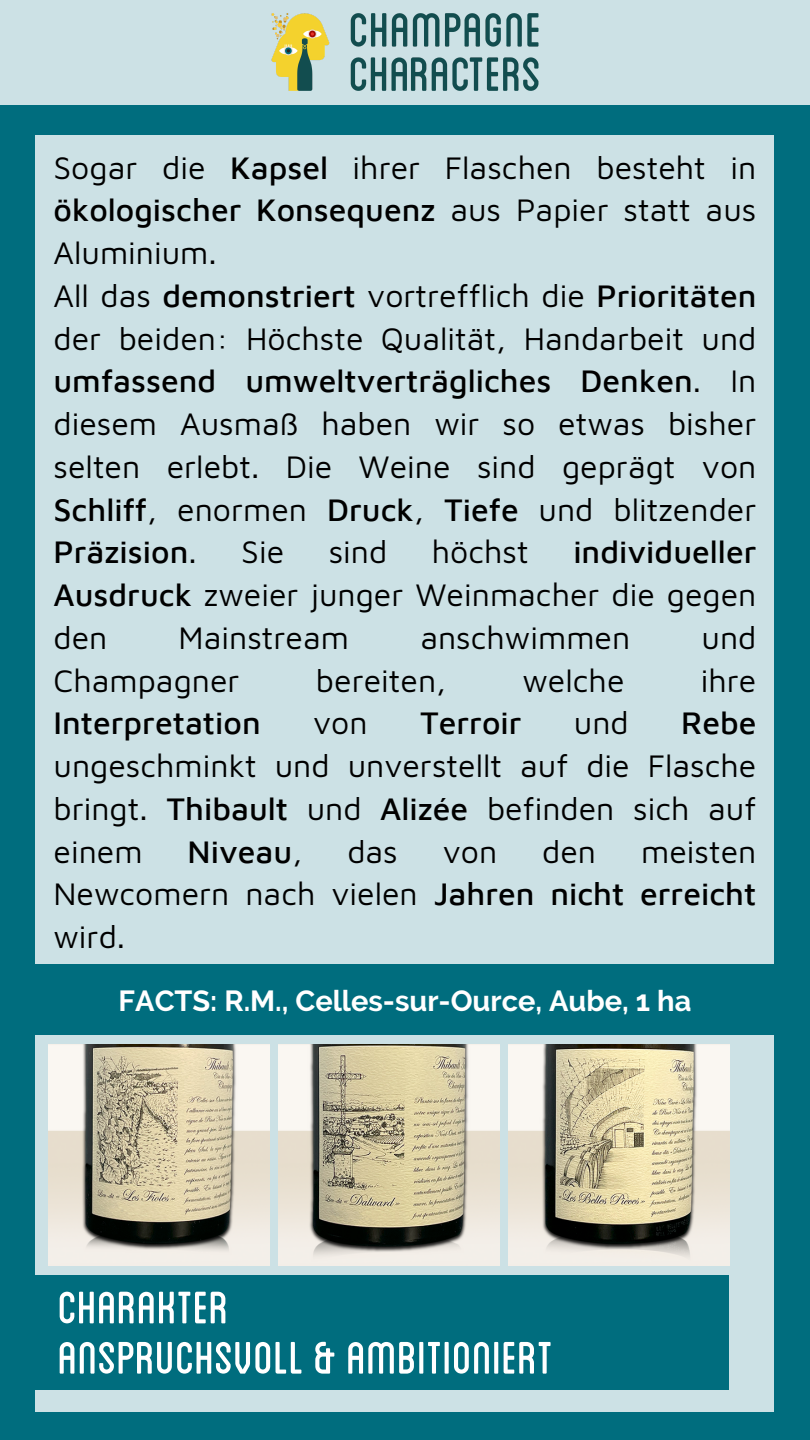
<style>
.page{position:relative;width:810px;height:1440px;background:#006d7e}
.page>*{position:absolute;margin:0;border:0;box-sizing:border-box;transform-origin:0 0}
.t1{font:64px/50.2px "Blanch Caps";color:#fff}
.t2{font:32px/42.8px "Maven Pro";color:#000;text-align:justify}
.t3{font:500 32px "Maven Pro";color:#000}
.t4{font:700 29px "Raleway";color:#fff}
.s1{font-weight:500}
.s2{font-weight:400}
</style>
<div class="page">
<div style="left:36px;top:135px;width:738px;height:1277px;background:#cce1e5"></div>
<div style="left:0;top:1276px;width:729px;height:114px;background:#006d7e"></div>
<div style="left:0;top:964px;width:810px;height:71px;background:#006d7e"></div>
<div style="left:0;top:0;width:810px;height:104px;background:#cce1e5"></div>
<img style="left:271px;top:13px;width:268px;height:78px">
<img style="left:49px;top:1045px;width:220px;height:220px">
<img style="left:279px;top:1045px;width:220px;height:220px">
<img style="left:509px;top:1045px;width:220px;height:220px">
<p class="t2" style="left:54px;top:145px;width:704px">Sogar die <span class="s1">Kapsel</span> ihrer Flaschen besteht in <span class="s1">ökologischer Konsequenz</span> aus Papier statt aus Aluminium.</p>
<p class="t2" style="left:54px;top:273px;width:704px">All das <span class="s1">demonstriert</span> vortrefflich die <span class="s1">Prioritäten </span>der beiden: Höchste Qualität, Handarbeit und <span class="s1">umfassend umweltverträgliches Denken</span>. In diesem Ausmaß haben wir so etwas bisher selten erlebt. Die Weine sind geprägt von <span class="s1">Schliff</span>, enormen <span class="s1">Druck</span>, <span class="s1">Tiefe</span> und blitzender <span class="s1">Präzision</span>.</p>
<p class="t2" style="left:241px;top:530px;width:44px">Sie</p>
<p class="t2" style="left:329px;top:530px;width:60px">sind</p>
<p class="t2" style="left:432px;top:530px;width:98px">höchst</p>
<p class="t2" style="left:54px;top:530px;width:704px;text-indent:520px"><span class="s1">individueller Ausdruck</span> zweier junger Weinmacher die gegen den</p>
<p class="t2" style="left:179px;top:615px;width:172px">Mainstream</p>
<p class="t2" style="left:420px;top:615px;width:211px">anschwimmen</p>
<p class="t2" style="left:702px;top:615px;width:56px">und</p>
<p class="t2" style="left:54px;top:658px;width:188px">Champagner</p>
<p class="t2" style="left:316px;top:658px;width:132px">bereiten,</p>
<p class="t2" style="left:523px;top:658px;width:104px">welche</p>
<p class="t2" style="left:701px;top:658px;width:57px">ihre</p>
<p class="t3" style="left:54px;top:703px;width:209px">Interpretation</p>
<p class="t2" style="left:313px;top:701px;width:56px">von</p>
<p class="t3" style="left:420px;top:703px;width:103px">Terroir</p>
<p class="t2" style="left:574px;top:701px;width:56px">und</p>
<p class="t2" style="left:54px;top:701px;width:704px;text-indent:628px"><span class="s1">Rebe </span>ungeschminkt und unverstellt auf die Flasche bringt. <span class="s1">Thibault</span> und <span class="s1">Alizée</span> befinden sich auf einem</p>
<p class="t3" style="left:188px;top:832px;width:116px">Niveau<span class="s2">,</span></p>
<p class="t2" style="left:347px;top:829px;width:52px">das</p>
<p class="t2" style="left:443px;top:829px;width:56px">von</p>
<p class="t2" style="left:542px;top:829px;width:55px">den</p>
<p class="t2" style="left:54px;top:829px;width:704px;text-indent:588px">meisten Newcomern nach vielen <span class="s1">Jahren nicht erreicht </span>wird.</p>
<h1 class="t4" style="left:119px;top:983px;width:574px">FACTS: R.M., Celles-sur-Ource, Aube, 1 ha</h1>
<p class="t1" style="left:58px;top:1278px;width:497px">CHARAKTER<br>Anspruchsvoll&amp;Ambitioniert</p>
</div>
